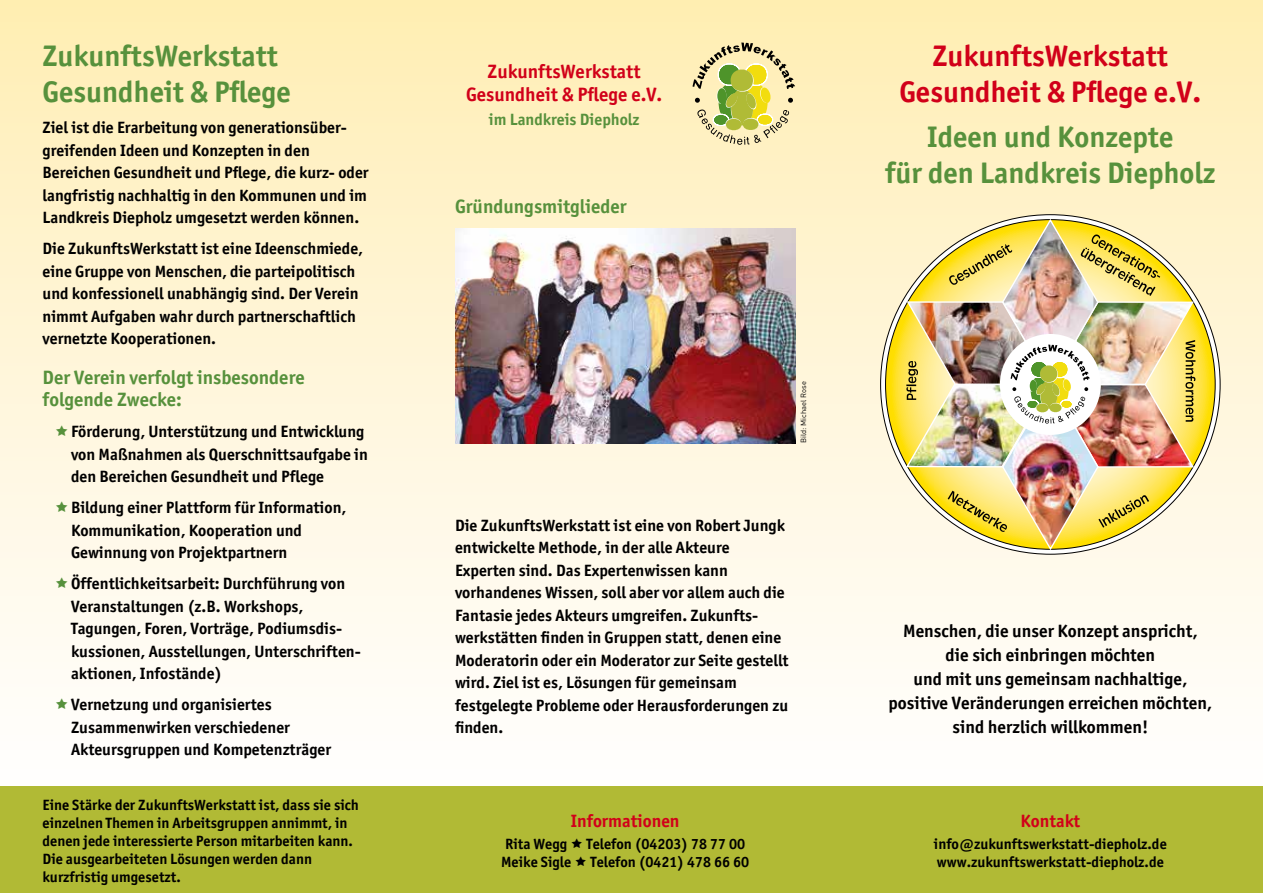
<style>
.page{position:relative;width:1263px;height:893px;background:#fff}
.page>*{position:absolute;margin:0;border:0;box-sizing:border-box;transform-origin:0 0}
.t1{font:700 30px/36px "Officina Sans";color:#57913c;text-align:center}
.t2{font:700 30px/36px "Officina Sans";color:#d10019;text-align:center}
.t3{font:700 19.5px/22.5px "Officina Sans";color:#57913c}
.t4{font:700 19.5px/23.4px "Officina Sans";color:#d10019;text-align:center}
.t5{font:700 18px/24px "Officina Sans";color:#000;text-align:center}
.t6{font:700 18px "Officina Sans";color:#d10019}
.t7{font:700 16.5px/22.5px "Officina Sans";color:#000}
.t8{font:700 16.5px "Officina Sans";color:#57913c}
.t9{font:700 15px/18px "Officina Sans";color:#000}
.t10{font:7.5px "DIN";color:#000}
</style>
<div class="page">
<div style="left:0;top:0;width:1263px;height:791px;background:linear-gradient(to bottom,#ffeeb6,#fefeff)"></div>
<div style="left:0;top:787px;width:1263px;height:106px;background:#b1ba35"></div>
<svg style="left:885px;top:220px;width:330px;height:329px;background:#f3d51c"></svg>
<img style="left:905px;top:218px;width:290px;height:333px">
<svg style="left:692px;top:43px;width:103px;height:102px;background:#d4cf88"></svg>
<img style="left:455px;top:228px;width:340px;height:215px">
<svg style="left:56px;top:425px;width:30px;height:13px"></svg>
<svg style="left:56px;top:501px;width:30px;height:13px"></svg>
<svg style="left:56px;top:577px;width:30px;height:13px"></svg>
<svg style="left:56px;top:698px;width:30px;height:13px"></svg>
<h1 class="t1" style="left:43px;top:38px;width:250px;text-align:left">ZukunftsWerkstatt<br>Gesundheit &amp; Pflege</h1>
<p class="t7" style="left:43px;top:116px;width:328px">Ziel ist die Erarbeitung von generationsüber&shy;greifenden Ideen und Konzepten in den Bereichen Gesundheit und Pflege, die kurz- oder langfristig nachhaltig in den Kommunen und im Landkreis Diepholz umgesetzt werden können.</p>
<p class="t7" style="left:43px;top:237px;width:322px">Die ZukunftsWerkstatt ist eine Ideenschmiede, eine Gruppe von Menschen, die parteipolitisch und konfessionell unabhängig sind. Der Verein nimmt Aufgaben wahr durch partnerschaftlich vernetzte Kooperationen.</p>
<p class="t3" style="left:43px;top:366px;width:264px">Der Verein verfolgt insbesondere folgende Zwecke:</p>
<p class="t7" style="left:71px;top:420px;width:298px">Förderung, Unterstützung und Entwicklung von Maßnahmen als Querschnittsaufgabe in den Bereichen Gesundheit und Pflege</p>
<p class="t7" style="left:71px;top:496px;width:277px">Bildung einer Plattform für Information,<br>Kommunikation, Kooperation und<br>Gewinnung von Projektpartnern</p>
<p class="t7" style="left:71px;top:572px;width:291px">Öffentlichkeitsarbeit: Durchführung von Veranstaltungen (z.B. Workshops, Tagungen, Foren, Vorträge, Podiumsdis&shy;kussionen, Ausstellungen, Unterschriften&shy;aktionen, Infostände)</p>
<p class="t7" style="left:71px;top:693px;width:262px">Vernetzung und organisiertes<br>Zusammenwirken verschiedener<br>Akteursgruppen und Kompetenzträger</p>
<p class="t9" style="left:43px;top:795px;width:318px">Eine Stärke der ZukunftsWerkstatt ist, dass sie sich einzelnen Themen in Arbeitsgruppen annimmt, in denen jede interessierte Person mitarbeiten kann.<br>Die ausgearbeiteten Lösungen werden dann kurzfristig umgesetzt.</p>
<p class="t4" style="left:466px;top:59px;width:198px">ZukunftsWerkstatt<br>Gesundheit &amp; Pflege e.V.</p>
<p class="t8" style="left:489px;top:109px;width:152px">im Landkreis Diepholz</p>
<p class="t3" style="left:455px;top:195px;width:173px">Gründungsmitglieder</p>
<p class="t10" style="left:799px;top:443px;width:63px;rotate:-90deg">Bild: Michael Rose</p>
<p class="t7" style="left:455px;top:514px;width:335px">Die ZukunftsWerkstatt ist eine von Robert Jungk entwickelte Methode, in der alle Akteure Experten sind. Das Expertenwissen kann vorhandenes Wissen, soll aber vor allem auch die Fantasie jedes Akteurs umgreifen. Zukunfts&shy;werkstätten finden in Gruppen statt, denen eine Moderatorin oder ein Moderator zur Seite gestellt wird. Ziel ist es, Lösungen für gemeinsam festgelegte Probleme oder Herausforderungen zu finden.</p>
<p class="t6" style="left:571px;top:810px;width:110px">Informationen</p>
<p class="t9" style="left:505px;top:835px;width:64px">Rita Wegg</p>
<p class="t9" style="left:587px;top:835px;width:160px">Telefon (04203) 78 77 00</p>
<p class="t9" style="left:501px;top:853px;width:72px">Meike Sigle</p>
<p class="t9" style="left:591px;top:853px;width:160px">Telefon (0421) 478 66 60</p>
<h1 class="t2" style="left:899px;top:38px;width:303px">ZukunftsWerkstatt<br>Gesundheit &amp; Pflege e.V.</h1>
<h1 class="t1" style="left:885px;top:119px;width:332px">Ideen und Konzepte<br>für den Landkreis Diepholz</h1>
<p class="t5" style="left:888px;top:619px;width:325px">Menschen, die unser Konzept anspricht,<br>die sich einbringen möchten<br>und mit uns gemeinsam nachhaltige, positive Veränderungen erreichen möchten, sind herzlich willkommen!</p>
<p class="t6" style="left:1020px;top:810px;width:61px">Kontakt</p>
<p class="t9" style="left:934px;top:835px;width:234px">info@zukunftswerkstatt-diepholz.de www.zukunftswerkstatt-diepholz.de</p>
</div>
